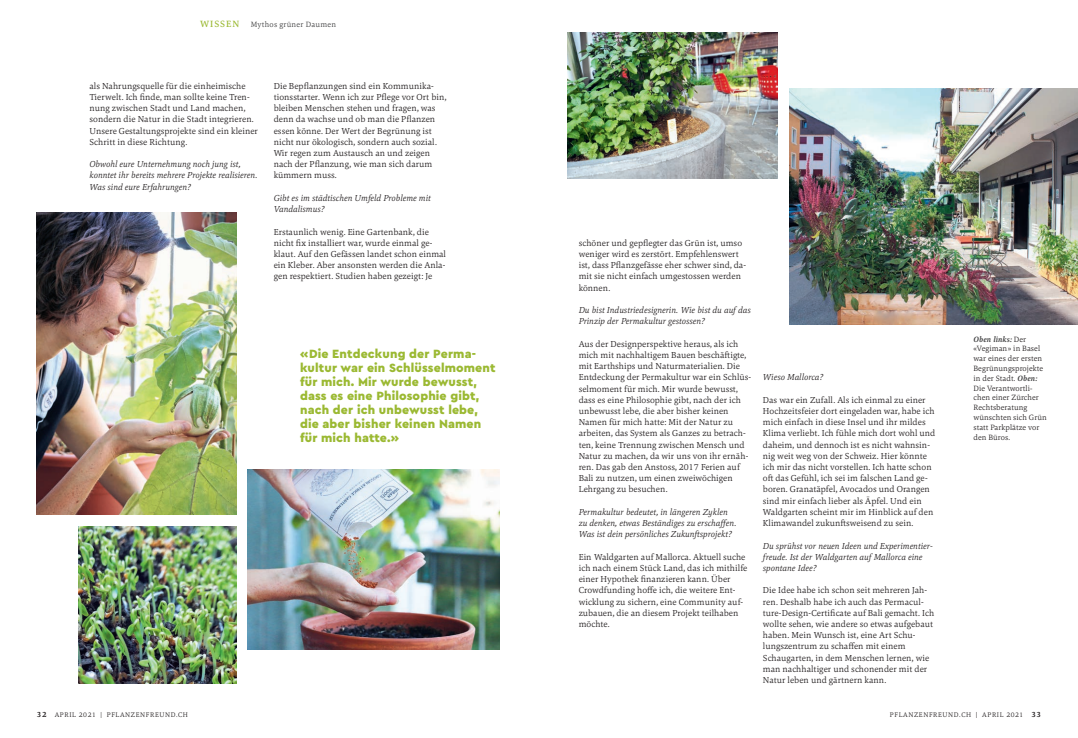
<style>
.page{position:relative;width:1078px;height:738px;background:#fff}
.page>*{position:absolute;margin:0;border:0;box-sizing:border-box;transform-origin:0 0}
.t1{font:900 12.5px/14px "Cera Pro";letter-spacing:.01em;color:#9bb932}
.t2{font:300 9.1px/11.2px "Carrara";letter-spacing:.005em;color:#231f20}
.t3{font:italic 300 9.1px/11.2px "Carrara";letter-spacing:.005em;color:#231f20}
.t4{font:300 8px/9.8px "Carrara";letter-spacing:.01em;color:#231f20}
.t5{font:300 8px "Carrara";letter-spacing:.03em;color:#3e3e3f}
.t6{font:300 7px "Carrara";letter-spacing:.085em;color:#231f20}
.s1{font-weight:500;font-size:9.5px;color:#9bb932}
.s2{font-weight:700;font-size:8px}
.s3{font-weight:700;font-style:italic;color:#3e3e3f}
</style>
<div class="page">
<img style="left:37px;top:212px;width:199px;height:302px">
<img style="left:247px;top:469px;width:252px;height:180px">
<img style="left:567px;top:33px;width:210px;height:145px">
<img style="left:789px;top:89px;width:288px;height:235px">
<img style="left:78px;top:526px;width:158px;height:156px">
<p class="t5" style="left:200px;top:19px;width:137px"><span class="s1">WISSEN</span> Mythos grüner Daumen</p>
<p class="t2" style="left:89px;top:80px;width:170px">als Nahrungsquelle für die einheimische Tierwelt. Ich finde, man sollte keine Tren&shy;nung zwischen Stadt und Land machen, sondern die Natur in die Stadt integrieren.<br>Unsere Gestaltungsprojekte sind ein kleiner Schritt in diese Richtung.</p>
<p class="t3" style="left:89px;top:158px;width:169px">Obwohl eure Unternehmung noch jung ist, konntet ihr bereits mehrere Projekte realisieren.<br>Was sind eure Erfahrungen?</p>
<p class="t2" style="left:274px;top:80px;width:174px">Die Bepflanzungen sind ein Kommunika&shy;tionsstarter. Wenn ich zur Pflege vor Ort bin, bleiben Menschen stehen und fragen, was denn da wachse und ob man die Pflanzen essen könne. Der Wert der Begrünung ist nicht nur ökologisch, sondern auch sozial.<br>Wir regen zum Austausch an und zeigen nach der Pflanzung, wie man sich darum kümmern muss.</p>
<p class="t3" style="left:274px;top:192px;width:158px">Gibt es im städtischen Umfeld Probleme mit<br>Vandalismus?</p>
<p class="t2" style="left:274px;top:225px;width:174px">Erstaunlich wenig. Eine Gartenbank, die nicht fix installiert war, wurde einmal ge&shy;klaut. Auf den Gefässen landet schon einmal ein Kleber. Aber ansonsten werden die Anla&shy;gen respektiert. Studien haben gezeigt: Je</p>
<h1 class="t1" style="left:300px;top:346px;width:197px">«Die Entdeckung der Perma&shy;kultur war ein Schlüsselmoment für mich. Mir wurde bewusst, dass es eine Philosophie gibt, nach der ich unbewusst lebe, die aber bisher keinen Namen für mich hatte.»</h1>
<p class="t6" style="left:37px;top:709px;width:153px"><span class="s2">32</span> APRIL 2021 | PFLANZENFREUND.CH</p>
<p class="t2" style="left:578px;top:237px;width:169px">schöner und gepflegter das Grün ist, umso weniger wird es zerstört. Empfehlenswert ist, dass Pflanzgefässe eher schwer sind, da&shy;mit sie nicht einfach umgestossen werden können.</p>
<p class="t3" style="left:578px;top:304px;width:173px">Du bist Industriedesignerin. Wie bist du auf das<br>Prinzip der Permakultur gestossen?</p>
<p class="t2" style="left:578px;top:337px;width:174px">Aus der Designperspektive heraus, als ich mich mit nachhaltigem Bauen beschäftigte, mit Earthships und Naturmaterialien. Die Entdeckung der Permakultur war ein Schlüs&shy;selmoment für mich. Mir wurde bewusst, dass es eine Philosophie gibt, nach der ich unbewusst lebe, die aber bisher keinen Namen für mich hatte: Mit der Natur zu arbeiten, das System als Ganzes zu betrach&shy;ten, keine Trennung zwischen Mensch und Natur zu machen, da wir uns von ihr ernäh&shy;ren. Das gab den Anstoss, 2017 Ferien auf Bali zu nutzen, um einen zweiwöchigen Lehrgang zu besuchen.</p>
<p class="t3" style="left:578px;top:505px;width:159px">Permakultur bedeutet, in längeren Zyklen zu denken, etwas Beständiges zu erschaffen.<br>Was ist dein persönliches Zukunftsprojekt?</p>
<p class="t2" style="left:578px;top:550px;width:170px">Ein Waldgarten auf Mallorca. Aktuell suche ich nach einem Stück Land, das ich mithilfe einer Hypothek finanzieren kann. Über Crowdfunding hoffe ich, die weitere Ent&shy;wicklung zu sichern, eine Community auf&shy;zubauen, die an diesem Projekt teilhaben möchte.</p>
<p class="t3" style="left:762px;top:371px;width:62px">Wieso Mallorca?</p>
<p class="t2" style="left:762px;top:393px;width:174px">Das war ein Zufall. Als ich einmal zu einer Hochzeitsfeier dort eingeladen war, habe ich mich einfach in diese Insel und ihr mildes Klima verliebt. Ich fühle mich dort wohl und daheim, und dennoch ist es nicht wahnsin&shy;nig weit weg von der Schweiz. Hier könnte ich mir das nicht vorstellen. Ich hatte schon oft das Gefühl, ich sei im falschen Land ge&shy;boren. Granatäpfel, Avocados und Orangen sind mir einfach lieber als Äpfel. Und ein Waldgarten scheint mir im Hinblick auf den Klimawandel zukunftsweisend zu sein.</p>
<p class="t3" style="left:762px;top:539px;width:171px">Du sprühst vor neuen Ideen und Experimentier&shy;freude. Ist der Waldgarten auf Mallorca eine spontane Idee?</p>
<p class="t2" style="left:762px;top:584px;width:173px">Die Idee habe ich schon seit mehreren Jah&shy;ren. Deshalb habe ich auch das Permacul&shy;ture-Design-Certificate auf Bali gemacht. Ich wollte sehen, wie andere so etwas aufgebaut haben. Mein Wunsch ist, eine Art Schu&shy;lungszentrum zu schaffen mit einem Schaugarten, in dem Menschen lernen, wie man nachhaltiger und schonender mit der Natur leben und gärtnern kann.</p>
<p class="t4" style="left:973px;top:333px;width:75px"><span class="s3">Oben links:</span> Der «Vegiman» in Basel war eines der ersten<br>Begrünungsprojekte in der Stadt. <span class="s3">Oben:<br></span>Die Verantwortli&shy;chen einer Zürcher<br>Rechtsberatung wünschten sich Grün statt Parkplätze vor den Büros.</p>
<p class="t6" style="left:889px;top:709px;width:153px">PFLANZENFREUND.CH | APRIL 2021 <span class="s2">33</span></p>
</div>
